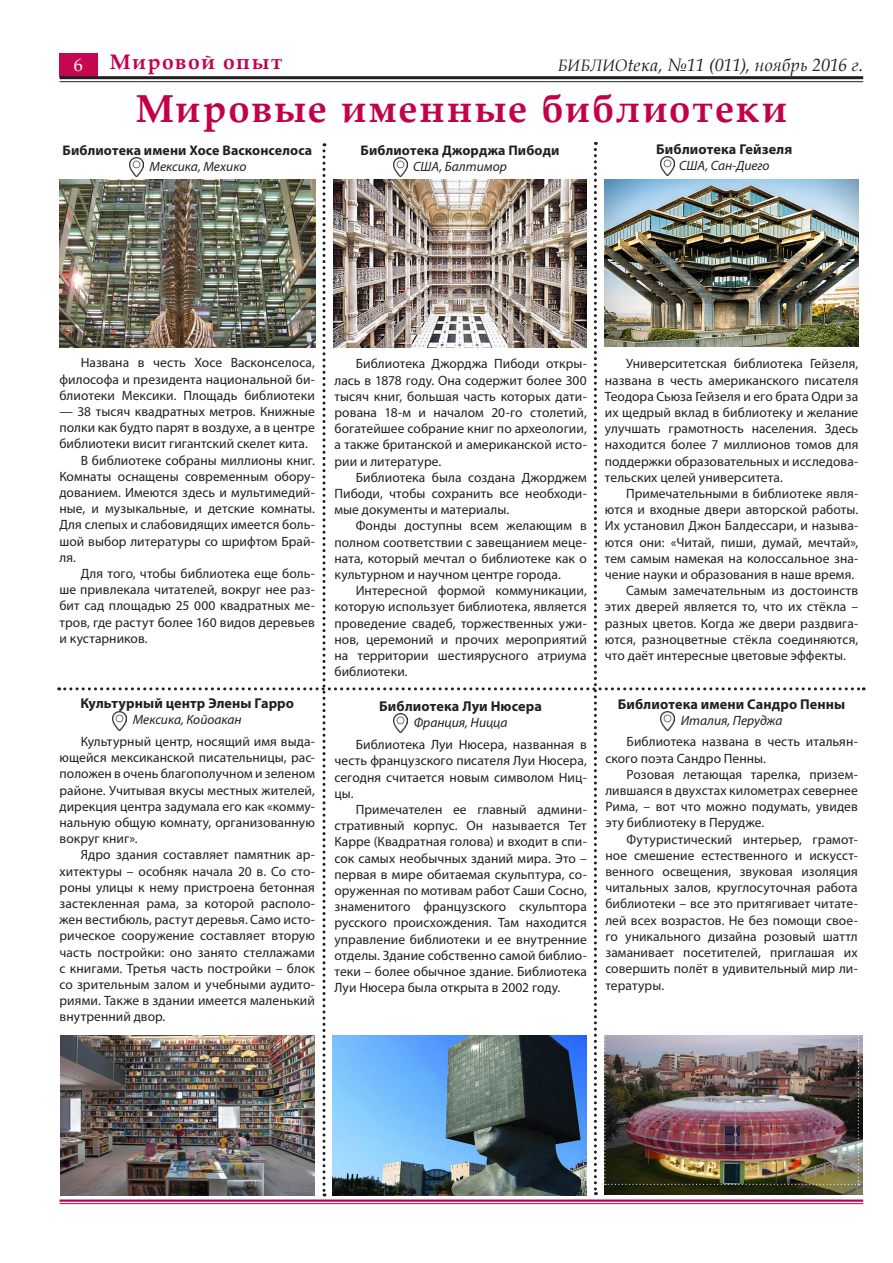
<style>
.page{position:relative;width:893px;height:1263px;background:#fff}
.page>*{position:absolute;margin:0;border:0;box-sizing:border-box;transform-origin:0 0}
.Заголовок{font:700 39px "Book Antiqua";letter-spacing:.055em;color:#c3004a}
.Заголовок-2{font:700 21px "Book Antiqua";letter-spacing:.07em;color:#c3004a}
.t1{font:italic 18px "Book Antiqua";color:#231f20}
.t2{font:18px "Book Antiqua";color:#fff}
.Заголовок-3{font:700 14.25px "Myriad Pro";letter-spacing:.01em;color:#231f20}
.Заголовок-4{font:700 13.95px "Myriad Pro";letter-spacing:.01em;color:#231f20}
.Заголовок-5{font:13.5px/16.2px "Myriad Pro";letter-spacing:.005em;color:#231f20;text-align:justify}
.Заголовок-6{font:italic 13.5px "Myriad Pro";color:#231f20}
.s1{font-size:16.5px}
</style>
<div class="page">
<div style="left:60px;top:53px;width:38px;height:23px;background:#c50750"></div>
<hr style="left:60px;top:76px;width:803px;height:3px;background:#231f20">
<hr style="left:60px;top:81px;width:803px;height:1px;background:#231f20">
<hr style="left:60px;top:1199px;width:803px;height:3px;background:#c3004a">
<hr style="left:60px;top:1203px;width:803px;height:1px;background:#c3004a">
<img style="left:59px;top:142px;width:805px;height:1054px">
<img style="left:130px;top:157px;width:14px;height:19px">
<img style="left:393px;top:157px;width:14px;height:19px">
<img style="left:660px;top:156px;width:14px;height:19px">
<img style="left:113px;top:711px;width:13px;height:19px">
<img style="left:393px;top:713px;width:14px;height:19px">
<img style="left:660px;top:711px;width:14px;height:19px">
<p class="Заголовок-2" style="left:110px;top:48px;width:174px">Мировой опыт</p>
<h3 class="t2" style="left:74px;top:52px;width:10px">6</h3>
<h3 class="t1" style="left:558px;top:52px;width:307px"><span class="s1">БИБЛИО</span>tека, №11 (011), ноябрь 2016 г.</h3>
<p class="Заголовок" style="left:136px;top:82px;width:653px">Мировые именные библиотеки</p>
<p class="Заголовок-4" style="left:63px;top:141px;width:251px">Библиотека имени Хосе Васконселоса</p>
<p class="Заголовок-6" style="left:150px;top:159px;width:98px">Мексика, Мехико</p>
<p class="Заголовок-4" style="left:361px;top:141px;width:200px">Библиотека Джорджа Пибоди</p>
<p class="Заголовок-6" style="left:413px;top:159px;width:95px">США, Балтимор</p>
<p class="Заголовок-3" style="left:656px;top:140px;width:137px">Библиотека Гейзеля</p>
<p class="Заголовок-6" style="left:679px;top:157px;width:92px">США, Сан-Диего</p>
<p class="Заголовок-5" style="left:59px;top:354px;width:257px;text-indent:21px">Названа в честь Хосе Васконселоса, философа и президента национальной би&shy;блиотеки Мексики. Площадь библиотеки</p>
<p class="Заголовок-5" style="left:59px;top:403px;width:257px">— 38 тысяч квадратных метров. Книжные полки как будто парят в воздухе, а в центре библиотеки висит гигантский скелет кита.</p>
<p class="Заголовок-5" style="left:59px;top:452px;width:257px;text-indent:21px">В библиотеке собраны миллионы книг.<br>Комнаты оснащены современным обору&shy;дованием. Имеются здесь и мультимедий&shy;ные, и музыкальные, и детские комнаты.<br>Для слепых и слабовидящих имеется боль&shy;шой выбор литературы со шрифтом Брай&shy;ля.</p>
<p class="Заголовок-5" style="left:59px;top:565px;width:257px;text-indent:21px">Для того, чтобы библиотека еще боль&shy;ше привлекала читателей, вокруг нее раз&shy;бит сад площадью 25 000 квадратных ме&shy;тров, где растут более 160 видов деревьев и кустарников.</p>
<p class="Заголовок-3" style="left:80px;top:694px;width:215px">Культурный центр Элены Гарро</p>
<p class="Заголовок-6" style="left:133px;top:711px;width:111px">Мексика, Койоакан</p>
<p class="Заголовок-5" style="left:60px;top:733px;width:257px;text-indent:21px">Культурный центр, носящий имя выда&shy;ющейся мексиканской писательницы, рас&shy;положен в очень благополучном и зеленом районе. Учитывая вкусы местных жителей, дирекция центра задумала его как «комму&shy;нальную общую комнату, организованную вокруг книг».</p>
<p class="Заголовок-5" style="left:60px;top:846px;width:257px;text-indent:21px">Ядро здания составляет памятник ар&shy;хитектуры – особняк начала 20 в. Со сто&shy;роны улицы к нему пристроена бетонная застекленная рама, за которой располо&shy;жен вестибюль, растут деревья. Само исто&shy;рическое сооружение составляет вторую часть постройки: оно занято стеллажами с книгами. Третья часть постройки – блок со зрительным залом и учебными аудито&shy;риями. Также в здании имеется маленький внутренний двор.</p>
<p class="Заголовок-5" style="left:334px;top:356px;width:254px;text-indent:21px">Библиотека Джорджа Пибоди откры&shy;лась в 1878 году. Она содержит более 300 тысяч книг, большая часть которых дати&shy;рована 18-м и началом 20-го столетий, богатейшее собрание книг по археологии, а также британской и американской исто&shy;рии и литературе.</p>
<p class="Заголовок-5" style="left:334px;top:469px;width:254px;text-indent:21px">Библиотека была создана Джорджем Пибоди, чтобы сохранить все необходи&shy;мые документы и материалы.</p>
<p class="Заголовок-5" style="left:334px;top:518px;width:254px;text-indent:21px">Фонды доступны всем желающим в полном соответствии с завещанием меце&shy;ната, который мечтал о библиотеке как о культурном и научном центре города.</p>
<p class="Заголовок-5" style="left:334px;top:582px;width:254px;text-indent:21px">Интересной формой коммуникации, которую использует библиотека, является проведение свадеб, торжественных ужи&shy;нов, церемоний и прочих мероприятий на территории шестиярусного атриума библиотеки.</p>
<p class="Заголовок-3" style="left:379px;top:697px;width:164px">Библиотека Луи Нюсера</p>
<p class="Заголовок-6" style="left:414px;top:715px;width:95px">Франция, Ницца</p>
<p class="Заголовок-5" style="left:334px;top:736px;width:254px;text-indent:21px">Библиотека Луи Нюсера, названная в честь французского писателя Луи Нюсера, сегодня считается новым символом Ниц&shy;цы.</p>
<p class="Заголовок-5" style="left:334px;top:801px;width:254px;text-indent:21px">Примечателен ее главный админи&shy;стративный корпус. Он называется Тет Карре (Квадратная голова) и входит в спи&shy;сок самых необычных зданий мира. Это – первая в мире обитаемая скульптура, со&shy;оруженная по мотивам работ Саши Сосно, знаменитого французского скульптора русского происхождения. Там находится управление библиотеки и ее внутренние отделы. Здание собственно самой библио&shy;теки – более обычное здание. Библиотека Луи Нюсера была открыта в 2002 году.</p>
<p class="Заголовок-5" style="left:605px;top:356px;width:255px;text-indent:21px">Университетская библиотека Гейзеля, названа в честь американского писателя Теодора Сьюза Гейзеля и его брата Одри за их щедрый вклад в библиотеку и желание улучшать грамотность населения. Здесь находится более 7 миллионов томов для поддержки образовательных и исследова&shy;тельских целей университета.</p>
<p class="Заголовок-5" style="left:605px;top:485px;width:255px;text-indent:21px">Примечательными в библиотеке явля&shy;ются и входные двери авторской работы.<br>Их установил Джон Балдессари, и называ&shy;ются они: «Читай, пиши, думай, мечтай», тем самым намекая на колоссальное зна&shy;чение науки и образования в наше время.</p>
<p class="Заголовок-5" style="left:605px;top:582px;width:255px;text-indent:21px">Самым замечательным из достоинств этих дверей является то, что их стёкла – разных цветов. Когда же двери раздвига&shy;ются, разноцветные стёкла соединяются, что даёт интересные цветовые эффекты.</p>
<p class="Заголовок-3" style="left:618px;top:694px;width:229px">Библиотека имени Сандро Пенны</p>
<p class="Заголовок-6" style="left:681px;top:712px;width:103px">Италия, Перуджа</p>
<p class="Заголовок-5" style="left:605px;top:734px;width:254px;text-indent:21px">Библиотека названа в честь итальян&shy;ского поэта Сандро Пенны.</p>
<p class="Заголовок-5" style="left:605px;top:766px;width:254px;text-indent:21px">Розовая летающая тарелка, призем&shy;лившаяся в двухстах километрах севернее Рима, – вот что можно подумать, увидев эту библиотеку в Перудже.</p>
<p class="Заголовок-5" style="left:605px;top:831px;width:254px;text-indent:21px">Футуристический интерьер, грамот&shy;ное смешение естественного и искусст&shy;венного освещения, звуковая изоляция читальных залов, круглосуточная работа библиотеки – все это притягивает читате&shy;лей всех возрастов. Не без помощи свое&shy;го уникального дизайна розовый шаттл заманивает посетителей, приглашая их совершить полёт в удивительный мир ли&shy;тературы.</p>
</div>
